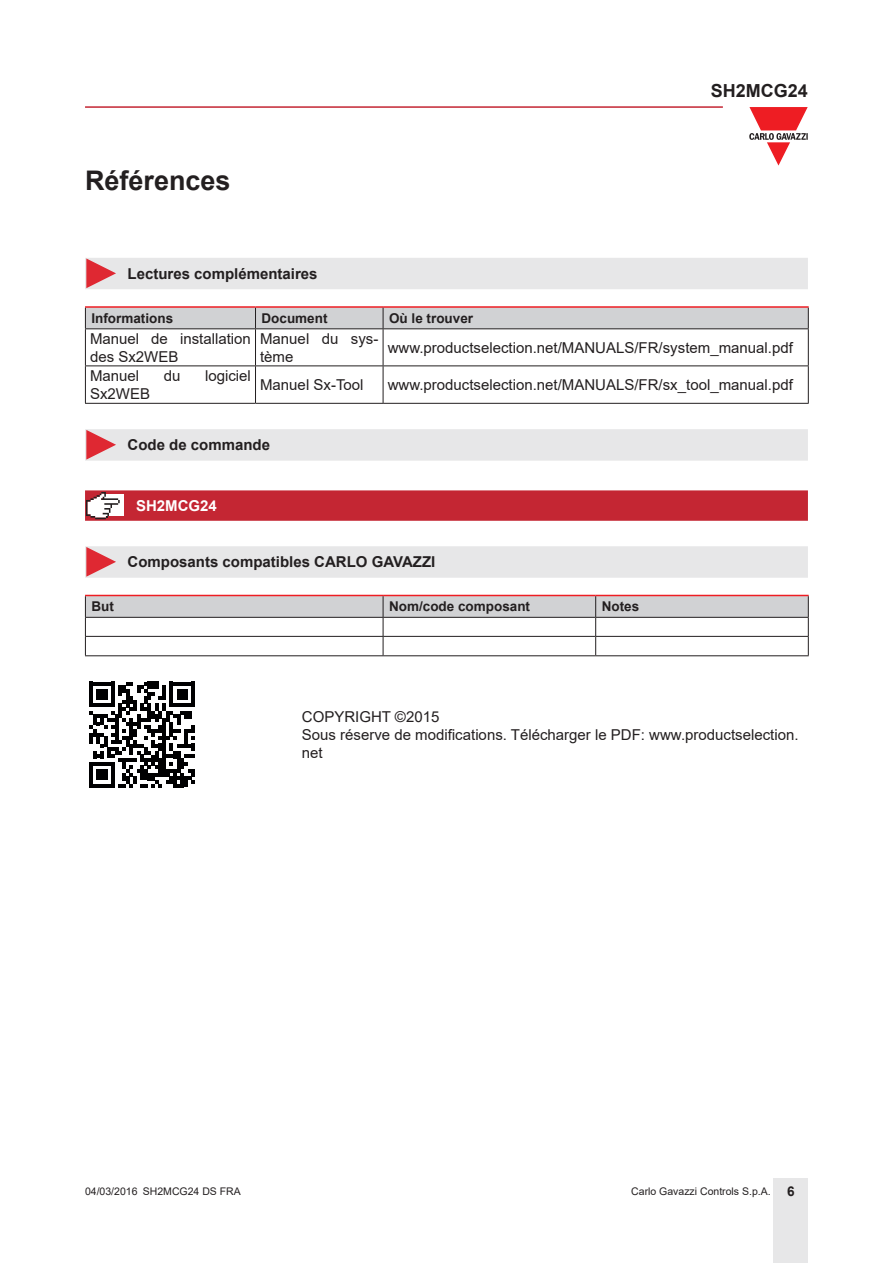
<style>
.page{position:relative;width:893px;height:1263px;background:#fff}
.page>*{position:absolute;margin:0;border:0;box-sizing:border-box;transform-origin:0 0}
.Titolo01{font:700 27px "Arial";color:#231f20}
.t1{font:700 18px "Arial";color:#231f20}
.TestoTabellaSx{font:15px/18px "Arial";color:#231f20}
.TestoTabella{font:15px/18px "Arial";color:#231f20}
.Titolo03{font:700 15px "Arial";color:#231f20}
.Titolo04{font:700 15px "Arial";color:#fff}
.TitoloTabellaSx{font:700 13.5px "Arial";color:#231f20}
.t2{font:10.5px "Arial";color:#231f20}
.s1{font-weight:700;font-size:13.5px}
</style>
<div class="page">
<hr style="left:85px;top:106px;width:638px;height:2px;background:#c42633">
<div style="left:774px;top:1178px;width:34px;height:85px;background:#e7e7e8"></div>
<svg style="left:749px;top:107px;width:59px;height:59px"></svg>
<div style="left:85px;top:258px;width:723px;height:31px;background:#e7e7e8"></div>
<hr style="left:85px;top:306px;width:170px;height:2px;background:#ee1d23">
<hr style="left:255px;top:306px;width:128px;height:2px;background:#ee1d23">
<hr style="left:383px;top:306px;width:426px;height:2px;background:#ee1d23">
<div style="left:85px;top:307px;width:724px;height:21px;background:#d1d2d4"></div>
<hr style="left:85px;top:328px;width:170px;height:1px;background:#231f20">
<hr style="left:85px;top:329px;width:1px;height:36px;background:#231f20">
<hr style="left:255px;top:328px;width:128px;height:1px;background:#231f20">
<hr style="left:255px;top:329px;width:1px;height:36px;background:#231f20">
<hr style="left:383px;top:328px;width:426px;height:1px;background:#231f20">
<hr style="left:383px;top:329px;width:1px;height:36px;background:#231f20">
<hr style="left:808px;top:329px;width:1px;height:36px;background:#231f20">
<hr style="left:85px;top:365px;width:170px;height:1px;background:#231f20">
<hr style="left:85px;top:366px;width:1px;height:37px;background:#231f20">
<hr style="left:255px;top:365px;width:128px;height:1px;background:#231f20">
<hr style="left:255px;top:366px;width:1px;height:37px;background:#231f20">
<hr style="left:383px;top:365px;width:426px;height:1px;background:#231f20">
<hr style="left:383px;top:366px;width:1px;height:37px;background:#231f20">
<hr style="left:808px;top:366px;width:1px;height:37px;background:#231f20">
<hr style="left:85px;top:403px;width:170px;height:1px;background:#231f20">
<hr style="left:255px;top:403px;width:128px;height:1px;background:#231f20">
<hr style="left:383px;top:403px;width:426px;height:1px;background:#231f20">
<div style="left:85px;top:429px;width:723px;height:32px;background:#e7e7e8"></div>
<svg style="left:85px;top:490px;width:723px;height:31px;background:#c5303c"></svg>
<div style="left:85px;top:546px;width:723px;height:32px;background:#e7e7e8"></div>
<svg style="left:85px;top:595px;width:724px;height:60px"></svg>
<hr style="left:85px;top:655px;width:298px;height:1px;background:#231f20">
<hr style="left:383px;top:655px;width:213px;height:1px;background:#231f20">
<hr style="left:596px;top:655px;width:213px;height:1px;background:#231f20">
<svg style="left:89px;top:682px;width:106px;height:105px"></svg>
<p class="Titolo01" style="left:85px;top:161px;width:147px">Références</p>
<p class="t1" style="left:711px;top:78px;width:99px">SH2MCG24</p>
<p class="Titolo03" style="left:128px;top:263px;width:192px">Lectures complémentaires</p>
<p class="TitoloTabellaSx" style="left:91px;top:309px;width:83px">Informations</p>
<p class="TitoloTabellaSx" style="left:261px;top:309px;width:68px">Document</p>
<p class="TitoloTabellaSx" style="left:389px;top:309px;width:86px">Où le trouver</p>
<p class="TestoTabellaSx" style="left:90px;top:329px;width:162px">Manuel de installation des Sx2WEB</p>
<p class="TestoTabellaSx" style="left:260px;top:329px;width:120px">Manuel du sys&shy;tème</p>
<p class="TestoTabellaSx" style="left:388px;top:338px;width:407px">www.productselection.net/MANUALS/FR/system_manual.pdf</p>
<p class="TestoTabellaSx" style="left:90px;top:367px;width:51px">Manuel</p>
<p class="TestoTabellaSx" style="left:164px;top:367px;width:18px">du</p>
<p class="TestoTabellaSx" style="left:205px;top:367px;width:47px">logiciel</p>
<p class="TestoTabellaSx" style="left:90px;top:385px;width:62px">Sx2WEB</p>
<p class="TestoTabellaSx" style="left:260px;top:376px;width:105px">Manuel Sx-Tool</p>
<p class="TestoTabellaSx" style="left:388px;top:376px;width:407px">www.productselection.net/MANUALS/FR/sx_tool_manual.pdf</p>
<p class="Titolo03" style="left:128px;top:434px;width:144px">Code de commande</p>
<p class="Titolo04" style="left:136px;top:495px;width:82px">SH2MCG24</p>
<p class="Titolo03" style="left:128px;top:552px;width:309px">Composants compatibles CARLO GAVAZZI</p>
<p class="TitoloTabellaSx" style="left:91px;top:597px;width:24px">But</p>
<p class="TitoloTabellaSx" style="left:389px;top:597px;width:143px">Nom/code composant</p>
<p class="TitoloTabellaSx" style="left:602px;top:597px;width:39px">Notes</p>
<p class="TestoTabella" style="left:302px;top:708px;width:139px">COPYRIGHT ©2015</p>
<p class="TestoTabella" style="left:302px;top:726px;width:498px">Sous réserve de modifications. Télécharger le PDF: www.productselection. net</p>
<p class="t2" style="left:85px;top:1183px;width:157px">04/03/2016 SH2MCG24 DS FRA</p>
<p class="t2" style="left:631px;top:1183px;width:165px">Carlo Gavazzi Controls S.p.A. <span class="s1">6</span></p>
</div>
